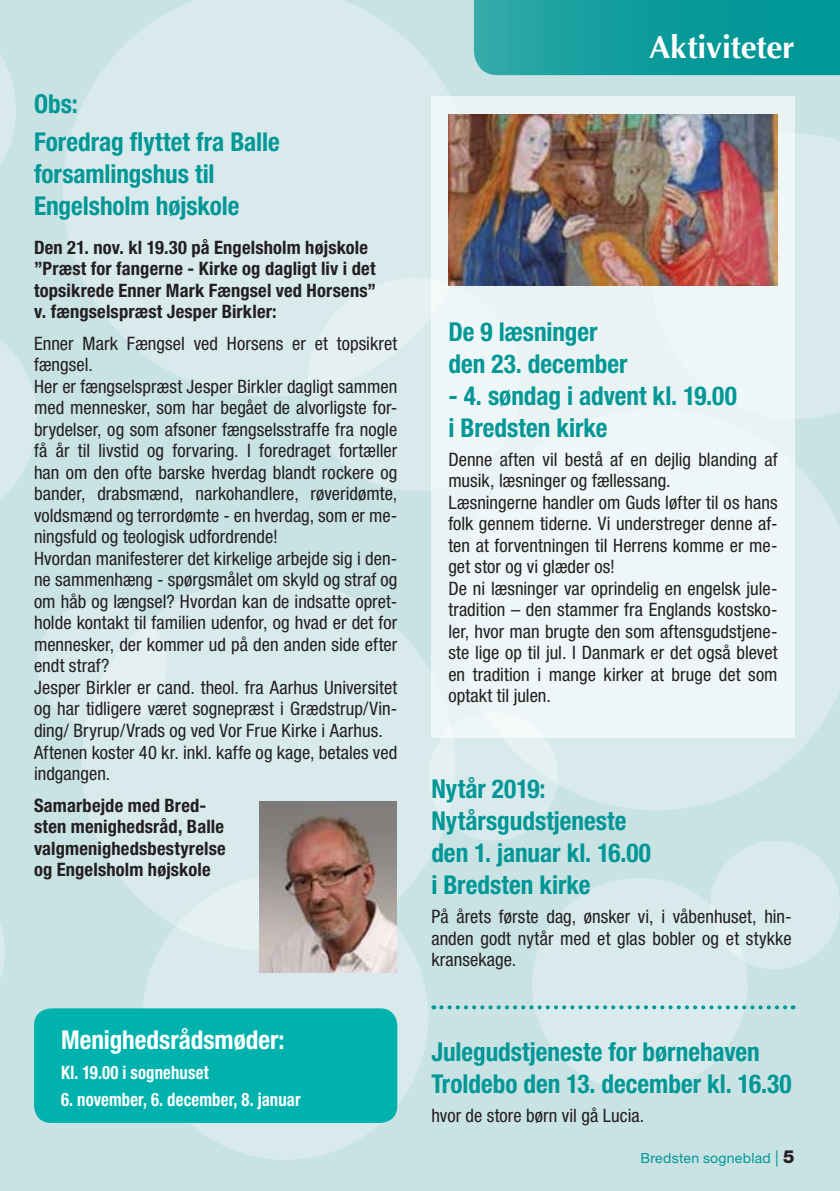
<style>
.page{position:relative;width:840px;height:1191px;background:#fff}
.page>*{position:absolute;margin:0;border:0;box-sizing:border-box;transform-origin:0 0}
.t1{font:700 32px "Optima";letter-spacing:-.01em;color:#fff}
.t2{font:700 condensed 26px/32px "Helvetica Neue LT Std";color:#009796}
.t3{font:700 condensed 26px "Helvetica Neue LT Std";color:#fff}
.t4{font:condensed 18.4px/21.4px "Helvetica Neue LT Std";letter-spacing:.005em;color:#231f20}
.t5{font:700 condensed 18.4px/21.4px "Helvetica Neue LT Std";letter-spacing:.01em;color:#231f20}
.t6{font:700 condensed 18.4px "Helvetica Neue LT Std";letter-spacing:.01em;color:#fff;scale:.9 1}
.t7{font:14px "Helvetica Neue LT Std";letter-spacing:.02em;color:#009796}
.s1{font-size:16px}
.s2{font-weight:800;font-size:18px;color:#231f20}
</style>
<div class="page">
<div style="left:0;top:0;width:839px;height:1191px;background:#c9e2e4"></div>
<svg style="left:473px;top:0;width:366px;height:75px;background:#149e9d"></svg>
<div style="left:81px;top:577px;width:374px;height:373px;background:#d9eaec;border-radius:50%"></div>
<div style="left:307px;top:278px;width:214px;height:213px;background:#d9eaec;border-radius:50%"></div>
<svg style="left:63px;top:0;width:387px;height:397px;fill:#d9eaec"></svg>
<svg style="left:794px;top:133px;width:45px;height:275px;fill:#d9eaec"></svg>
<div style="left:142px;top:874px;width:286px;height:285px;background:#d9eaec;border-radius:50%"></div>
<svg style="left:546px;top:408px;width:293px;height:402px;fill:#d9eaec"></svg>
<svg style="left:0;top:339px;width:37px;height:160px"></svg>
<div style="left:531px;top:878px;width:216px;height:213px;background:#d9eaec;border-radius:50%"></div>
<svg style="left:0;top:55px;width:16px;height:110px"></svg>
<svg style="left:0;top:924px;width:5px;height:53px"></svg>
<div style="left:709px;top:840px;width:130px;height:129px;background:#d9eaec;border-radius:50%"></div>
<div style="left:428px;top:712px;width:130px;height:128px;background:#d9eaec;border-radius:50%"></div>
<div style="left:37px;top:600px;width:130px;height:129px;background:#d9eaec;border-radius:50%"></div>
<div style="left:431px;top:96px;width:363px;height:642px;background:#eff6f7"></div>
<div style="left:34px;top:1008px;width:363px;height:115px;background:#00b2ae;border-radius:17px"></div>
<img style="left:259px;top:801px;width:137px;height:171px">
<img style="left:448px;top:115px;width:329px;height:170px">
<svg style="left:441px;top:1005px;width:352px;height:4px"></svg>
<h2 class="t2" style="left:34px;top:85px;width:247px;line-height:37.6px">Obs:<br>Foredrag flyttet fra Balle</h2>
<h2 class="t2" style="left:34px;top:157px;width:207px">forsamlingshus til<br>Engelsholm højskole</h2>
<p class="t5" style="left:34px;top:236px;width:343px">Den 21. nov. kl 19.30 på Engelsholm højskole ”Præst for fangerne - Kirke og dagligt liv i det topsikrede Enner Mark Fængsel ved Horsens” v. fængselspræst Jesper Birkler:</p>
<p class="t4" style="left:34px;top:332px;width:364px">Enner Mark Fængsel ved Horsens er et topsikret fængsel.<br>Her er fængselspræst Jesper Birkler dagligt sammen med mennesker, som har begået de alvorligste for&shy;brydelser, og som afsoner fængselsstraffe fra nogle få år til livstid og forvaring. I foredraget fortæller han om den ofte barske hverdag blandt rockere og bander, drabsmænd, narkohandlere, røveridømte, voldsmænd og terrordømte - en hverdag, som er me&shy;ningsfuld og teologisk udfordrende!<br>Hvordan manifesterer det kirkelige arbejde sig i den&shy;ne sammenhæng - spørgsmålet om skyld og straf og om håb og længsel? Hvordan kan de indsatte opret&shy;holde kontakt til familien udenfor, og hvad er det for mennesker, der kommer ud på den anden side efter endt straf?<br>Jesper Birkler er cand. theol. fra Aarhus Universitet og har tidligere været sognepræst i Grædstrup/Vin&shy;ding/ Bryrup/Vrads og ved Vor Frue Kirke i Aarhus.<br>Aftenen koster 40 kr. inkl. kaffe og kage, betales ved indgangen.</p>
<p class="t5" style="left:34px;top:794px;width:193px">Samarbejde med Bred&shy;sten menighedsråd, Balle valgmenighedsbestyrelse og Engelsholm højskole</p>
<h2 class="t3" style="left:61px;top:1024px;width:225px">Menighedsrådsmøder:</h2>
<p class="t6" style="left:61px;top:1061px;width:165px">Kl. 19.00 i sognehuset</p>
<p class="t6" style="left:61px;top:1088px;width:267px">6. november, 6. december, 8. januar</p>
<h1 class="t1" style="left:649px;top:28px;width:147px">Aktiviteter</h1>
<h2 class="t2" style="left:448px;top:315px;width:180px">De 9 læsninger den 23. december</h2>
<h2 class="t2" style="left:448px;top:379px;width:290px">- 4. søndag i advent kl. 19.00 i Bredsten kirke</h2>
<p class="t4" style="left:448px;top:448px;width:330px">Denne aften vil bestå af en dejlig blanding af musik, læsninger og fællessang.<br>Læsningerne handler om Guds løfter til os hans folk gennem tiderne. Vi understreger denne af&shy;ten at forventningen til Herrens komme er me&shy;get stor og vi glæder os!<br>De ni læsninger var oprindelig en engelsk jule&shy;tradition – den stammer fra Englands kostsko&shy;ler, hvor man brugte den som aftensgudstjene&shy;ste lige op til jul. I Danmark er det også blevet en tradition i mange kirker at bruge det som optakt til julen.</p>
<h2 class="t2" style="left:431px;top:772px;width:221px">Nytår 2019:<br>Nytårsgudstjeneste den 1. januar kl. 16.00 i Bredsten kirke</h2>
<p class="t4" style="left:431px;top:905px;width:361px;text-align:justify">På årets første dag, ønsker vi, i våbenhuset, hin&shy;anden godt nytår med et glas bobler og et stykke kransekage.</p>
<h2 class="t2" style="left:431px;top:1035px;width:361px">Julegudstjeneste for børnehaven<br>Troldebo den 13. december kl. 16.30</h2>
<p class="t4" style="left:431px;top:1104px;width:214px">hvor de store børn vil gå Lucia.</p>
<p class="t7" style="left:640px;top:1149px;width:155px">Bredsten sogneblad <span class="s1">|</span> <span class="s2">5</span></p>
</div>
